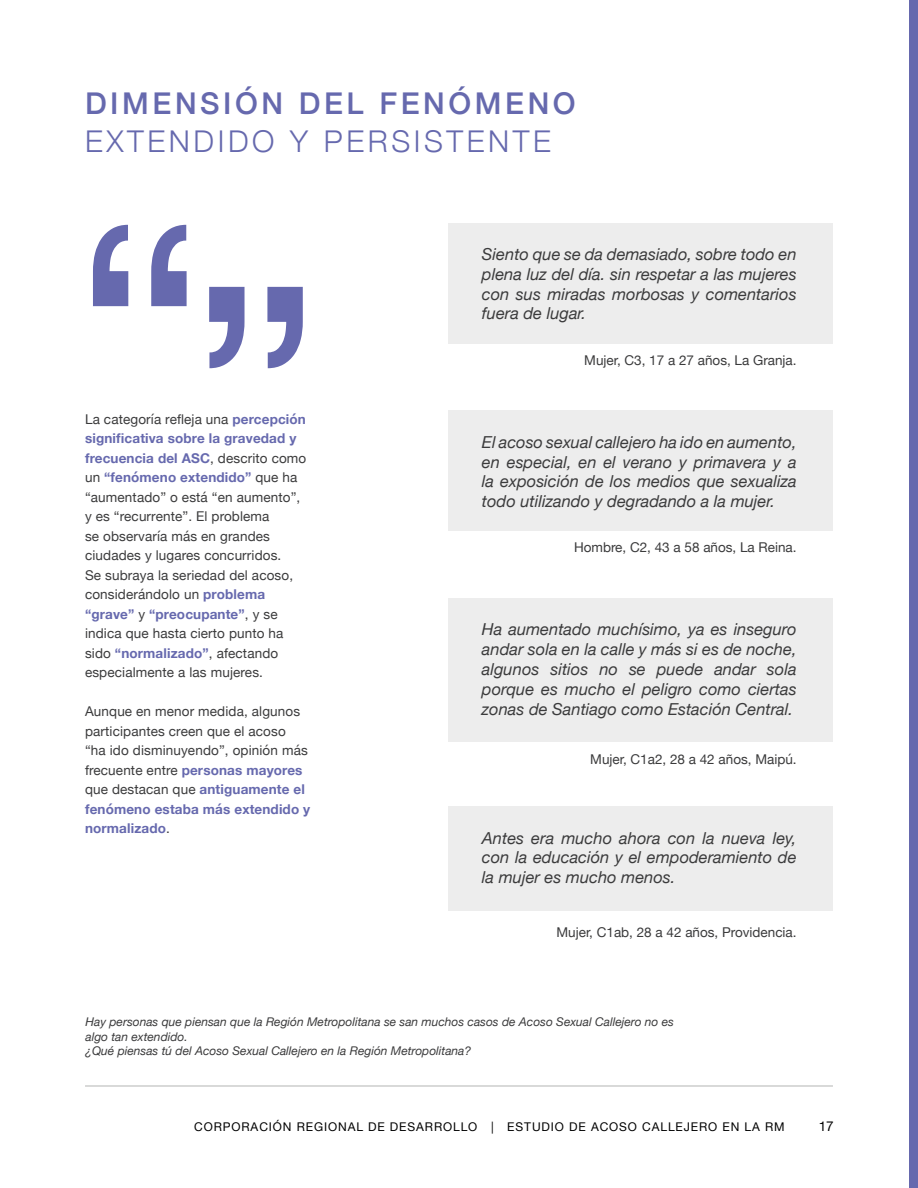
<style>
.page{position:relative;width:918px;height:1188px;background:#fff}
.page>*{position:absolute;margin:0;border:0;box-sizing:border-box;transform-origin:0 0}
.t1{font:300 30px "Helvetica Neue";letter-spacing:.12em;color:#6669ae}
.t2{font:500 30px "Helvetica Neue";letter-spacing:.12em;color:#6669ae}
.t3{font:italic 16.5px/19.8px "Helvetica Neue";color:#3b3b3c;text-align:justify}
.t4{font:13.5px/19.5px "Helvetica Neue";letter-spacing:.01em;color:#3b3b3c}
.t5{font:13.5px "Helvetica Neue";color:#000}
.t6{font:italic 12px/14.4px "Helvetica Neue";color:#3b3b3c}
.t7{font:12px "Helvetica Neue";letter-spacing:.075em;color:#000}
.s1{font-weight:700;color:#6669ae}
</style>
<div class="page">
<hr style="left:85px;top:1086px;width:748px;height:1px;background:#b3b4b3">
<div style="left:910px;top:0;width:8px;height:1188px;background:#6669ae"></div>
<div style="left:448px;top:223px;width:385px;height:120px;background:#ededed"></div>
<div style="left:448px;top:807px;width:385px;height:104px;background:#ededed"></div>
<div style="left:448px;top:411px;width:385px;height:120px;background:#ededed"></div>
<div style="left:448px;top:598px;width:385px;height:144px;background:#ededed"></div>
<svg style="left:93px;top:225px;width:94px;height:81px"></svg>
<svg style="left:209px;top:287px;width:94px;height:81px"></svg>
<h1 class="t2" style="left:85px;top:79px;width:492px">DIMENSIÓN DEL FENÓMENO</h1>
<h1 class="t1" style="left:85px;top:117px;width:468px">EXTENDIDO Y PERSISTENTE</h1>
<p class="t3" style="left:482px;top:245px;width:316px">Siento que se da demasiado, sobre todo en plena luz del día. sin respetar a las mujeres con sus miradas morbosas y comentarios fuera de lugar.</p>
<p class="t4" style="left:85px;top:410px;width:223px">La categoría refleja una <span class="s1">percepción significativa sobre la gravedad y frecuencia del ASC</span>, descrito como un <span class="s1">“fenómeno extendido”</span> que ha “aumentado” o está “en aumento”, y es “recurrente”. El problema<br>se observaría más en grandes ciudades y lugares concurridos.<br>Se subraya la seriedad del acoso, considerándolo un <span class="s1">problema “grave”</span> y <span class="s1">“preocupante”</span>, y se indica que hasta cierto punto ha sido <span class="s1">“normalizado”</span>, afectando especialmente a las mujeres.</p>
<p class="t4" style="left:85px;top:702px;width:227px">Aunque en menor medida, algunos participantes creen que el acoso<br>“ha ido disminuyendo”, opinión más frecuente entre <span class="s1">personas mayores </span>que destacan que <span class="s1">antiguamente el fenómeno estaba más extendido y normalizado</span>.</p>
<p class="t4" style="left:584px;top:351px;width:214px">Mujer, C3, 17 a 27 años, La Granja.</p>
<p class="t3" style="left:482px;top:433px;width:316px">El acoso sexual callejero ha ido en aumento, en especial, en el verano y primavera y a la exposición de los medios que sexualiza todo utilizando y degradando a la mujer.</p>
<p class="t4" style="left:574px;top:539px;width:224px">Hombre, C2, 43 a 58 años, La Reina.</p>
<p class="t3" style="left:482px;top:621px;width:316px">Ha aumentado muchísimo, ya es inseguro andar sola en la calle y más si es de noche, algunos sitios no se puede andar sola porque es mucho el peligro como ciertas zonas de Santiago como Estación Central.</p>
<p class="t4" style="left:590px;top:750px;width:208px">Mujer, C1a2, 28 a 42 años, Maipú.</p>
<p class="t3" style="left:482px;top:829px;width:316px">Antes era mucho ahora con la nueva ley, con la educación y el empoderamiento de la mujer es mucho menos.</p>
<p class="t4" style="left:557px;top:923px;width:242px">Mujer, C1ab, 28 a 42 años, Providencia.</p>
<p class="t6" style="left:86px;top:1016px;width:590px">Hay personas que piensan que la Región Metropolitana se san muchos casos de Acoso Sexual Callejero no es algo tan extendido.<br>¿Qué piensas tú del Acoso Sexual Callejero en la Región Metropolitana?</p>
<p class="t7" style="left:194px;top:1118px;width:592px">CORPORACIÓN REGIONAL DE DESARROLLO | ESTUDIO DE ACOSO CALLEJERO EN LA RM</p>
<p class="t5" style="left:819px;top:1117px;width:17px">17</p>
</div>
